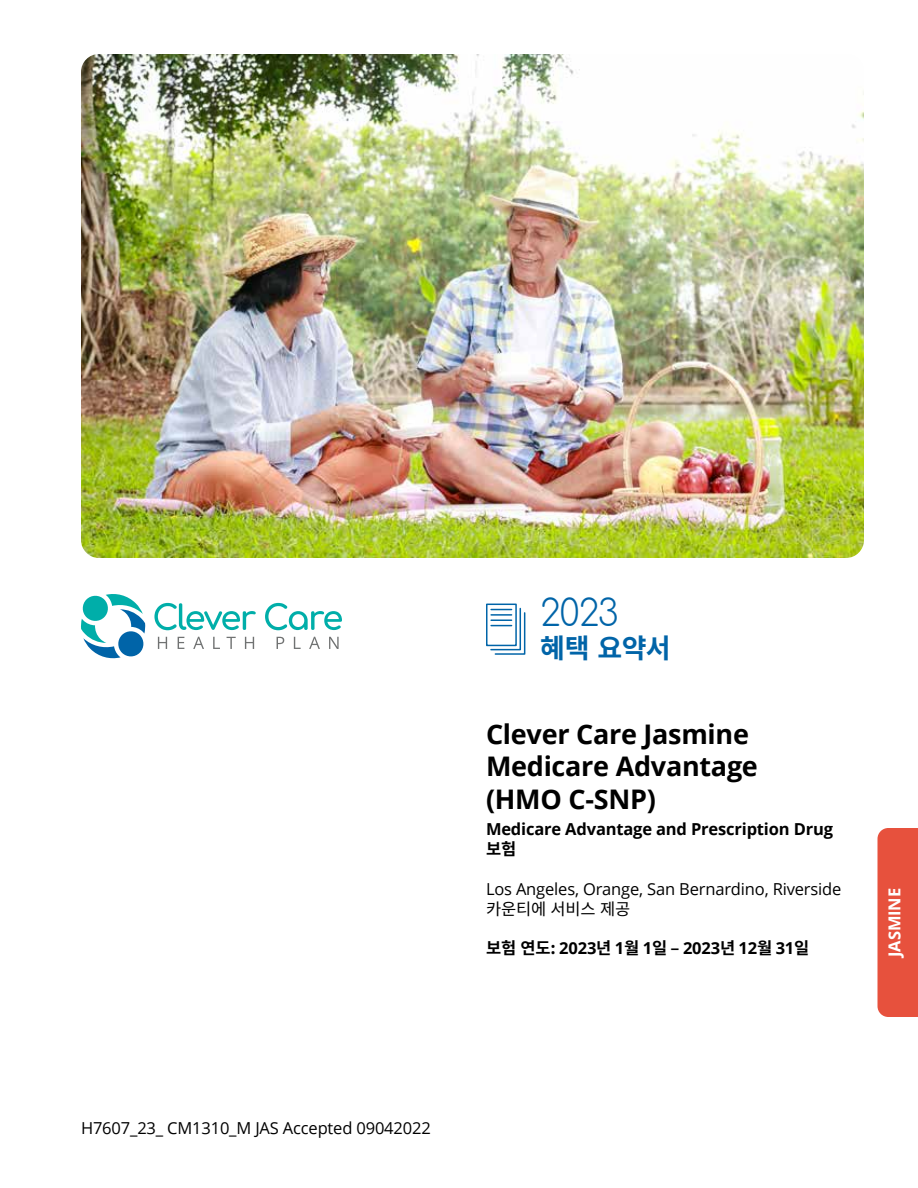
<style>
.page{position:relative;width:918px;height:1188px;background:#fff}
.page>*{position:absolute;margin:0;border:0;box-sizing:border-box;transform-origin:0 0}
.t1{font:300 36px "Comfortaa";color:#0064a8}
.t2{font:700 27px/32.4px "Open Sans";letter-spacing:-.01em;color:#000}
.t3{font:700 27px "Noto Sans CJ Kkr";color:#0064a8}
.t4{font:16.5px "Open Sans";letter-spacing:-.01em;color:#000}
.t5{font:700 16.5px "Open Sans";letter-spacing:-.01em;color:#000}
.t6{font:16.5px "Noto Sans CJ Kkr";letter-spacing:-.01em;color:#000}
.t7{font:700 16.5px "Open Sans";letter-spacing:-.01em;color:#fff}
.t8{font:700 16.5px "Noto Sans CJ Kkr";color:#000}
.s1{font-family:"Noto Sans CJ Kkr"}
</style>
<div class="page">
<div style="left:878px;top:828px;width:40px;height:189px;background:#e7513d"></div>
<img style="left:81px;top:54px;width:783px;height:504px">
<svg style="left:486px;top:603px;width:40px;height:52px"></svg>
<svg style="left:81px;top:594px;width:64px;height:65px"></svg>
<svg style="left:154px;top:603px;width:102px;height:27px"></svg>
<svg style="left:265px;top:603px;width:77px;height:27px"></svg>
<svg style="left:158px;top:637px;width:9px;height:12px"></svg>
<svg style="left:178px;top:637px;width:6px;height:12px"></svg>
<svg style="left:193px;top:637px;width:11px;height:12px"></svg>
<svg style="left:213px;top:637px;width:7px;height:12px"></svg>
<svg style="left:227px;top:637px;width:9px;height:12px"></svg>
<svg style="left:245px;top:637px;width:9px;height:12px"></svg>
<svg style="left:277px;top:637px;width:7px;height:12px"></svg>
<svg style="left:294px;top:637px;width:7px;height:12px"></svg>
<svg style="left:309px;top:637px;width:11px;height:12px"></svg>
<svg style="left:329px;top:637px;width:10px;height:12px"></svg>
<h1 class="t1" style="left:540px;top:580px;width:80px">2023</h1>
<h2 class="t3" style="left:540px;top:633px;width:132px">혜택 요약서</h2>
<h2 class="t2" style="left:486px;top:717px;width:273px">Clever Care Jasmine<br>Medicare Advantage (HMO C-SNP)</h2>
<p class="t5" style="left:486px;top:818px;width:349px">Medicare Advantage and Prescription Drug</p>
<p class="t8" style="left:486px;top:840px;width:32px">보험</p>
<p class="t4" style="left:486px;top:878px;width:357px">Los Angeles, Orange, San Bernardino, Riverside</p>
<p class="t6" style="left:486px;top:899px;width:146px">카운티에 서비스 제공</p>
<p class="t5" style="left:486px;top:937px;width:325px"><span class="s1">보험 연도:</span> 2023<span class="s1">년</span> 1<span class="s1">월</span> 1<span class="s1">일 –</span> 2023<span class="s1">년</span> 12<span class="s1">월</span> 31<span class="s1">일</span></p>
<p class="t7" style="left:883px;top:957px;width:70px;rotate:-90deg">JASMINE</p>
<p class="t4" style="left:81px;top:1117px;width:351px">H7607_23_ CM1310_M JAS Accepted 09042022</p>
</div>
